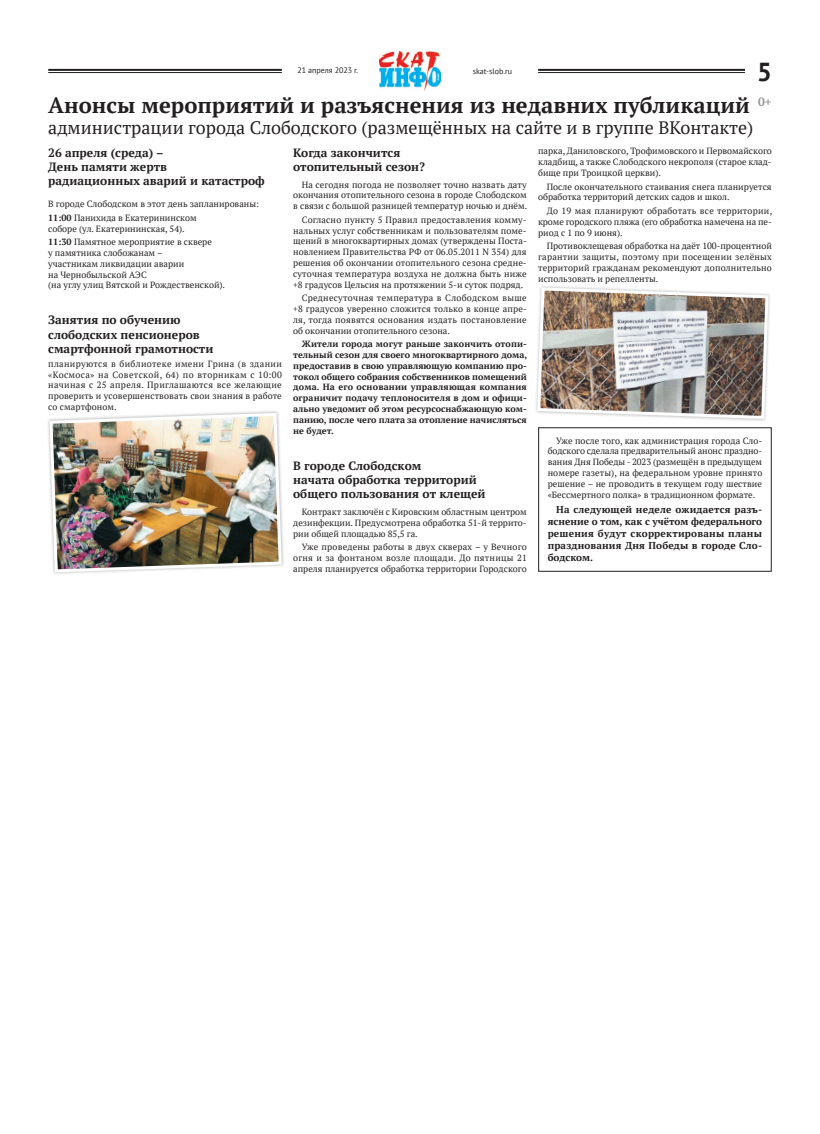
<style>
.page{position:relative;width:820px;height:1134px;background:#fff}
.page>*{position:absolute;margin:0;border:0;box-sizing:border-box;transform-origin:0 0}
.t1{font:700 26px "PT Sans";color:#231f20}
.t2{font:700 22px "PT Serif";color:#231f20}
.t3{font:18px "PT Serif";color:#231f20}
.t4{font:700 12px/14.4px "PT Serif";color:#231f20}
.t5{font:700 10px/12px "PT Serif";letter-spacing:.015em;color:#231f20;text-align:justify}
.t6{font:9px/10.8px "PT Serif";color:#231f20;text-align:justify}
.t7{font:700 9px/10.8px "PT Serif";color:#231f20;text-align:justify}
.t8{font:8px "PT Sans";color:#231f20}
.s1{font-weight:700}
</style>
<div class="page">
<img style="left:379px;top:51px;width:61px;height:40px">
<hr style="left:538px;top:69px;width:206px;height:2px;background:#231f20">
<hr style="left:538px;top:72px;width:206px;height:1px;background:#231f20">
<hr style="left:48px;top:69px;width:234px;height:2px;background:#231f20">
<hr style="left:48px;top:72px;width:234px;height:1px;background:#231f20">
<div style="left:538px;top:427px;width:233px;height:145px;border:1px solid #231f20"></div>
<img style="left:48px;top:411px;width:235px;height:163px">
<div style="left:534px;top:285px;width:237px;height:137px;background:#231f20;opacity:.3"></div>
<svg style="left:535px;top:286px;width:234px;height:134px"></svg>
<p class="t8" style="left:297px;top:65px;width:62px">21 апреля 2023 г.</p>
<p class="t8" style="left:472px;top:66px;width:41px">skat-slob.ru</p>
<h1 class="t1" style="left:756px;top:54px;width:16px">5</h1>
<h2 class="t2" style="left:48px;top:91px;width:724px">Анонсы мероприятий и разъяснения из недавних публикаций <sup>0+</sup></h2>
<h3 class="t3" style="left:48px;top:116px;width:706px">администрации города Слободского (размещённых на сайте и в группе ВКонтакте)</h3>
<h3 class="t4" style="left:48px;top:145px;width:218px">26 апреля (среда) –<br>День памяти жертв<br>радиационных аварий и катастроф</h3>
<p class="t6" style="left:48px;top:197px;width:212px;line-height:13.6px">В городе Слободском в этот день запланированы:<br><span class="s1">11:00</span> Панихида в Екатерининском</p>
<p class="t6" style="left:48px;top:221px;width:165px;line-height:13.6px">соборе (ул. Екатерининская, 54).<br><span class="s1">11:30</span> Памятное мероприятие в сквере</p>
<p class="t6" style="left:48px;top:247px;width:178px;text-align:left">у памятника слобожанам –<br>участникам ликвидации аварии<br>на Чернобыльской АЭС<br>(на углу улиц Вятской и Рождественской).</p>
<h3 class="t4" style="left:48px;top:313px;width:167px">Занятия по обучению слободских пенсионеров смартфонной грамотности</h3>
<p class="t6" style="left:48px;top:358px;width:235px">планируются в библиотеке имени Грина (в здании «Космоса» на Советской, 64) по вторникам с 10:00 начиная с 25 апреля. Приглашаются все желающие проверить и усовершенствовать свои знания в работе со смартфоном.</p>
<p class="t6" style="left:538px;top:146px;width:235px">парка, Даниловского, Трофимовского и Первомайского кладбищ, а также Слободского некрополя (старое клад&shy;бище при Троицкой церкви).</p>
<p class="t6" style="left:538px;top:181px;width:235px;text-indent:9px">После окончательного стаивания снега планируется обработка территорий детских садов и школ.</p>
<p class="t6" style="left:538px;top:205px;width:235px;text-indent:9px">До 19 мая планируют обработать все территории, кроме городского пляжа (его обработка намечена на пе&shy;риод с 1 по 9 июня).</p>
<p class="t6" style="left:538px;top:241px;width:235px;text-indent:9px">Противоклещевая обработка на даёт 100-процентной гарантии защиты, поэтому при посещении зелёных территорий гражданам рекомендуют дополнительно использовать и репелленты.</p>
<h3 class="t4" style="left:293px;top:145px;width:133px">Когда закончится отопительный сезон?</h3>
<p class="t6" style="left:293px;top:179px;width:235px;text-indent:9px">На сегодня погода не позволяет точно назвать дату окончания отопительного сезона в городе Слободском в связи с большой разницей температур ночью и днём.</p>
<p class="t6" style="left:293px;top:214px;width:235px;text-indent:9px">Согласно пункту 5 Правил предоставления комму&shy;нальных услуг собственникам и пользователям поме&shy;щений в многоквартирных домах (утверждены Поста&shy;новлением Правительства РФ от 06.05.2011 N 354) для решения об окончании отопительного сезона средне&shy;суточная температура воздуха не должна быть ниже +8 градусов Цельсия на протяжении 5-и суток подряд.</p>
<p class="t6" style="left:293px;top:292px;width:235px;text-indent:9px">Среднесуточная температура в Слободском выше +8 градусов уверенно сложится только в конце апре&shy;ля, тогда появятся основания издать постановление об окончании отопительного сезона.</p>
<p class="t7" style="left:293px;top:339px;width:235px;text-indent:9px">Жители города могут раньше закончить отопи&shy;тельный сезон для своего многоквартирного дома, предоставив в свою управляющую компанию про&shy;токол общего собрания собственников помещений дома. На его основании управляющая компания ограничит подачу теплоносителя в дом и офици&shy;ально уведомит об этом ресурсоснабжающую ком&shy;панию, после чего плата за отопление начисляться не будет.</p>
<h3 class="t4" style="left:293px;top:458px;width:194px">В городе Слободском<br>начата обработка территорий общего пользования от клещей</h3>
<p class="t6" style="left:293px;top:506px;width:235px;text-indent:9px">Контракт заключён с Кировским областным центром дезинфекции. Предусмотрена обработка 51-й террито&shy;рии общей площадью 85,5 га.</p>
<p class="t6" style="left:293px;top:541px;width:235px;text-indent:9px">Уже проведены работы в двух скверах – у Вечного огня и за фонтаном возле площади. До пятницы 21 апреля планируется обработка территории Городского</p>
<p class="t6" style="left:547px;top:435px;width:216px;text-indent:9px">Уже после того, как администрация города Сло&shy;бодского сделала предварительный анонс праздно&shy;вания Дня Победы - 2023 (размещён в предыдущем номере газеты), на федеральном уровне принято решение – не проводить в текущем году шествие «Бессмертного полка» в традиционном формате.</p>
<p class="t5" style="left:547px;top:503px;width:216px;text-indent:8px">На следующей неделе ожидается разъ&shy;яснение о том, как с учётом федерального решения будут скорректированы планы празднования Дня Победы в городе Сло&shy;бодском.</p>
</div>
